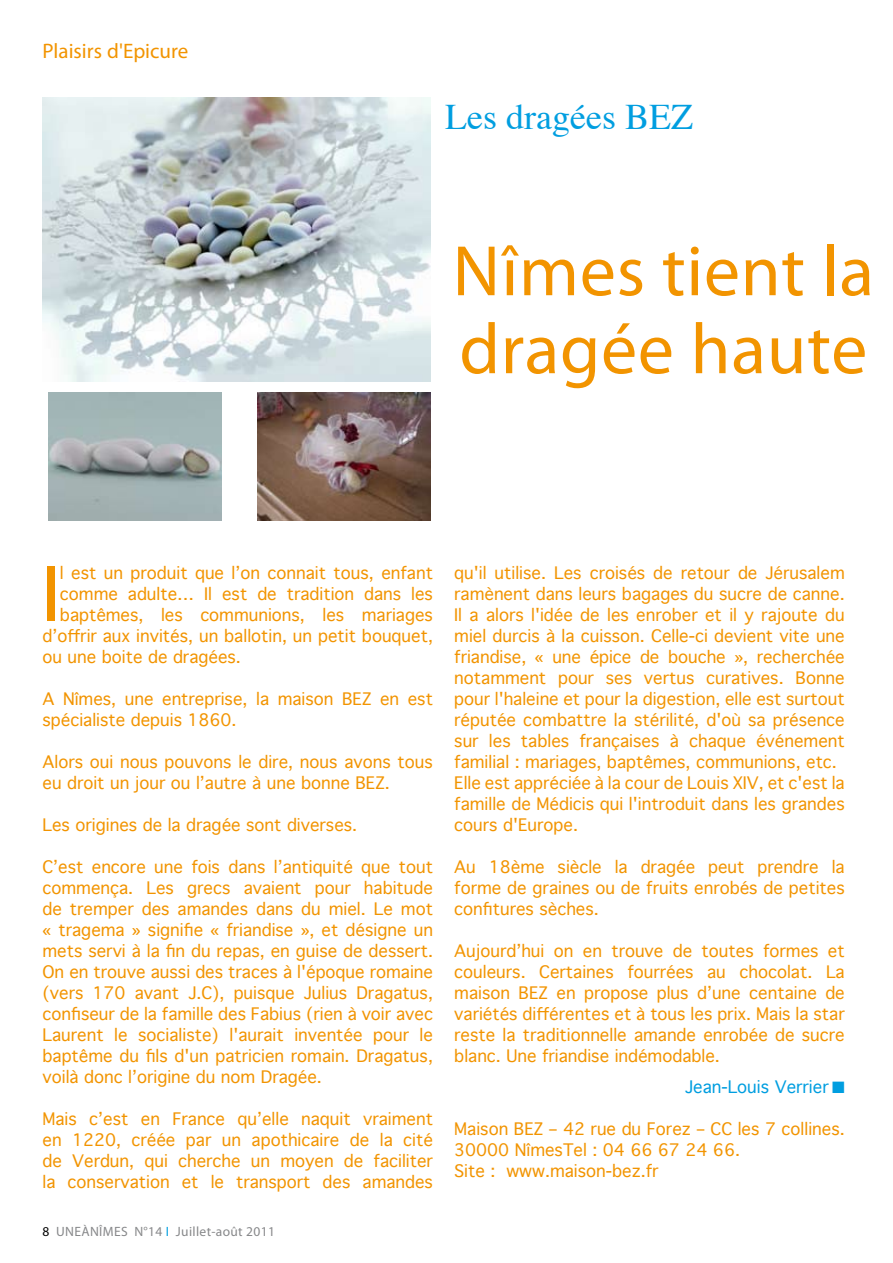
<style>
.page{position:relative;width:893px;height:1263px;background:#fff}
.page>*{position:absolute;margin:0;border:0;box-sizing:border-box;transform-origin:0 0}
.t1{font:72px/78px "Myriad Pro";letter-spacing:.01em;color:#f29400}
.t2{font:71.85px "Geneva";color:#f29400}
.t3{font:36px "Times";color:#009ee0}
.t4{font:21px "Myriad Pro";color:#f29400}
.t5{font:16.5px/21px "Geneva";color:#f29400}
.t6{font:16.5px "Geneva";color:#009ee0}
.t7{font:13.5px "Myriad Pro";letter-spacing:.025em;color:#87888a}
.s1{color:#000}
.s2{color:#009ee0}
</style>
<div class="page">
<img style="left:43px;top:98px;width:388px;height:283px">
<img style="left:48px;top:395px;width:1px;height:126px">
<img style="left:49px;top:393px;width:172px;height:128px">
<img style="left:258px;top:393px;width:172px;height:128px">
<p class="t4" style="left:43px;top:38px;width:147px">Plaisirs d'Epicure</p>
<h3 class="t3" style="left:445px;top:83px;width:249px">Les dragées BEZ</h3>
<h1 class="t1" style="left:453px;top:231px;width:423px">Nîmes tient la dragée haute</h1>
<h2 class="t2" style="left:43px;top:533px;width:19px">I</h2>
<p class="t5" style="left:60px;top:562px;width:375px">l est un produit que l’on connait tous, enfant</p>
<p class="t5" style="left:60px;top:583px;width:375px">comme adulte… Il est de tradition dans les</p>
<p class="t5" style="left:60px;top:604px;width:375px">baptêmes, les communions, les mariages</p>
<p class="t5" style="left:43px;top:625px;width:392px">d’offrir aux invités, un ballotin, un petit bouquet,</p>
<p class="t5" style="left:43px;top:646px;width:200px">ou une boite de dragées.</p>
<p class="t5" style="left:43px;top:688px;width:392px">A Nîmes, une entreprise, la maison BEZ en est spécialiste depuis 1860.</p>
<p class="t5" style="left:43px;top:751px;width:392px">Alors oui nous pouvons le dire, nous avons tous eu droit un jour ou l’autre à une bonne BEZ.</p>
<p class="t5" style="left:43px;top:814px;width:316px">Les origines de la dragée sont diverses.</p>
<p class="t5" style="left:43px;top:856px;width:392px;text-align:justify">C’est encore une fois dans l’antiquité que tout commença. Les grecs avaient pour habitude de tremper des amandes dans du miel. Le mot « tragema » signifie « friandise », et désigne un mets servi à la fin du repas, en guise de dessert.<br>On en trouve aussi des traces à l'époque romaine (vers 170 avant J.C), puisque Julius Dragatus, confiseur de la famille des Fabius (rien à voir avec Laurent le socialiste) l'aurait inventée pour le baptême du fils d'un patricien romain. Dragatus, voilà donc l’origine du nom Dragée.</p>
<p class="t5" style="left:43px;top:1108px;width:392px;text-align:justify">Mais c’est en France qu’elle naquit vraiment en 1220, créée par un apothicaire de la cité de Verdun, qui cherche un moyen de faciliter la conservation et le transport des amandes</p>
<p class="t7" style="left:43px;top:1223px;width:234px"><span class="s1">8</span> UNEÀNÎMES N°14 <span class="s2">I</span> Juillet-août 2011</p>
<p class="t5" style="left:454px;top:562px;width:392px">qu'il utilise. Les croisés de retour de Jérusalem ramènent dans leurs bagages du sucre de canne.<br>Il a alors l'idée de les enrober et il y rajoute du miel durcis à la cuisson. Celle-ci devient vite une friandise, « une épice de bouche », recherchée notamment pour ses vertus curatives. Bonne pour l'haleine et pour la digestion, elle est surtout réputée combattre la stérilité, d'où sa présence sur les tables françaises à chaque événement familial : mariages, baptêmes, communions, etc.<br>Elle est appréciée à la cour de Louis XIV, et c'est la famille de Médicis qui l'introduit dans les grandes cours d'Europe.</p>
<p class="t5" style="left:454px;top:856px;width:392px;text-align:justify">Au 18ème siècle la dragée peut prendre la forme de graines ou de fruits enrobés de petites confitures sèches.</p>
<p class="t5" style="left:454px;top:940px;width:392px;text-align:justify">Aujourd’hui on en trouve de toutes formes et couleurs. Certaines fourrées au chocolat. La maison BEZ en propose plus d’une centaine de variétés différentes et à tous les prix. Mais la star reste la traditionnelle amande enrobée de sucre blanc. Une friandise indémodable.</p>
<p class="t6" style="left:685px;top:1073px;width:161px">Jean-Louis Verrier ■</p>
<p class="t5" style="left:454px;top:1118px;width:392px">Maison BEZ – 42 rue du Forez – CC les 7 collines.<br>30000 NîmesTel : 04 66 67 24 66.<br>Site : www.maison-bez.fr</p>
</div>
